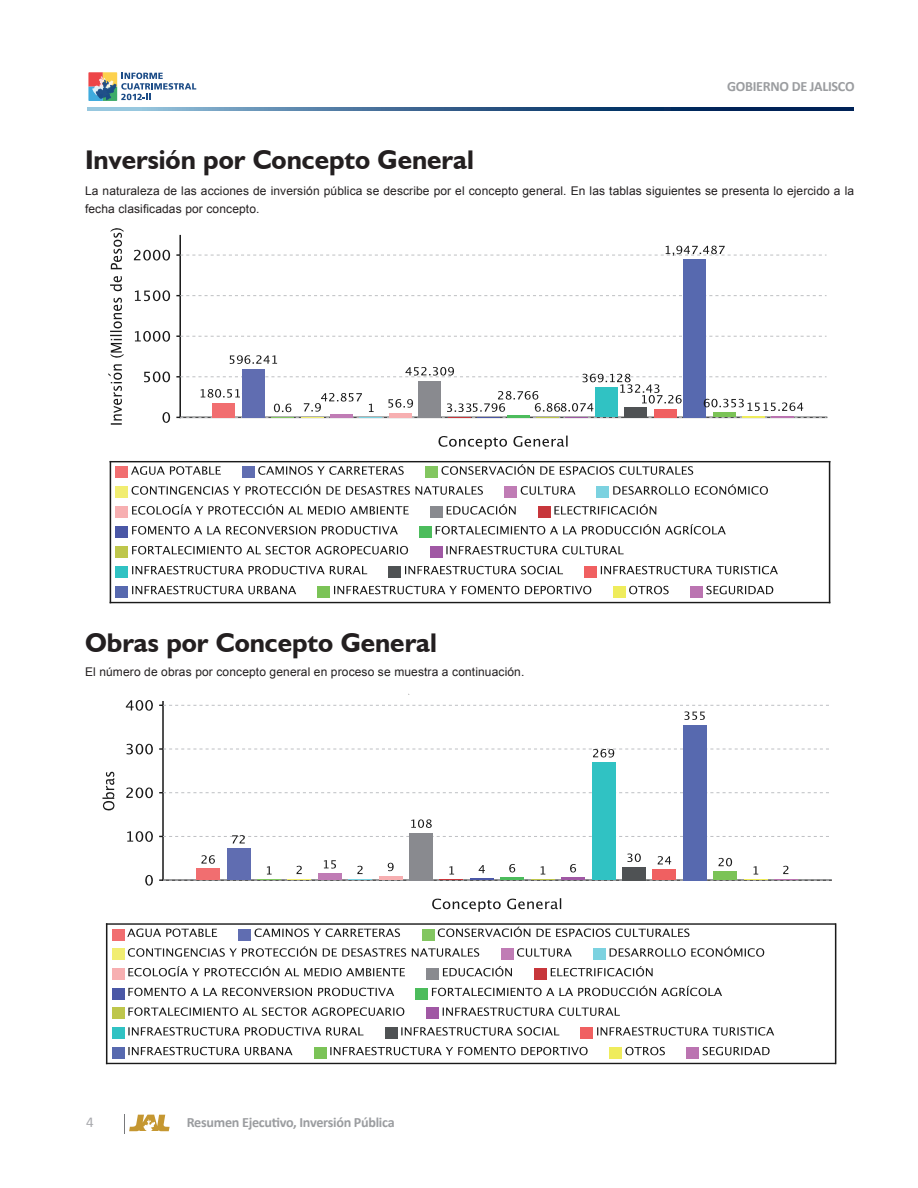
<style>
.page{position:relative;width:918px;height:1188px;background:#fff}
.page>*{position:absolute;margin:0;border:0;box-sizing:border-box;transform-origin:0 0}
.t1{font:700 27px "Humanist 521 BT";color:#231f20}
.t2{font:15px "Calibri";color:#a8a9ad}
.t3{font:700 14.1px "Calibri";letter-spacing:-.02em;color:#9b9da0}
.t4{font:12px/18px "Arial";letter-spacing:.01em;color:#231f20}
</style>
<div class="page">
<svg style="left:88px;top:72px;width:108px;height:29px"></svg>
<svg style="left:124px;top:1114px;width:46px;height:20px"></svg>
<svg style="left:87px;top:107px;width:766px;height:4px;background:#38628d"></svg>
<svg style="left:109px;top:234px;width:722px;height:370px"></svg>
<div style="left:110px;top:461px;width:729px;height:142px;background:#fff"></div>
<hr style="left:110px;top:461px;width:720px;height:1px;background:#000">
<hr style="left:110px;top:602px;width:720px;height:1px;background:#000">
<hr style="left:110px;top:462px;width:1px;height:141px;background:#000">
<hr style="left:829px;top:462px;width:1px;height:141px;background:#000">
<div style="left:116px;top:467px;width:12px;height:11px;background:#f16e70"></div>
<svg style="left:131px;top:466px;width:90px;height:9px"></svg>
<div style="left:242px;top:467px;width:13px;height:11px;background:#606db1"></div>
<svg style="left:258px;top:466px;width:146px;height:9px"></svg>
<div style="left:426px;top:467px;width:12px;height:11px;background:#82c660"></div>
<svg style="left:441px;top:464px;width:252px;height:11px"></svg>
<div style="left:116px;top:487px;width:12px;height:11px;background:#f1ed71"></div>
<svg style="left:132px;top:484px;width:351px;height:11px"></svg>
<div style="left:505px;top:487px;width:12px;height:11px;background:#c07cb5"></div>
<svg style="left:521px;top:486px;width:55px;height:9px"></svg>
<div style="left:597px;top:487px;width:12px;height:11px;background:#7cd2e0"></div>
<svg style="left:613px;top:484px;width:155px;height:11px"></svg>
<div style="left:116px;top:507px;width:12px;height:11px;background:#f7afb1"></div>
<svg style="left:132px;top:504px;width:277px;height:11px"></svg>
<div style="left:430px;top:507px;width:12px;height:11px;background:#898a8f"></div>
<svg style="left:447px;top:504px;width:69px;height:11px"></svg>
<div style="left:538px;top:507px;width:12px;height:11px;background:#c7363b"></div>
<svg style="left:554px;top:504px;width:102px;height:11px"></svg>
<div style="left:116px;top:526px;width:12px;height:12px;background:#4a57a6"></div>
<svg style="left:132px;top:526px;width:266px;height:9px"></svg>
<div style="left:419px;top:526px;width:12px;height:12px;background:#4cbc5c"></div>
<svg style="left:436px;top:524px;width:290px;height:11px"></svg>
<div style="left:116px;top:546px;width:12px;height:12px;background:#bec64b"></div>
<svg style="left:132px;top:546px;width:276px;height:9px"></svg>
<div style="left:430px;top:546px;width:12px;height:12px;background:#a058a4"></div>
<svg style="left:446px;top:546px;width:178px;height:9px"></svg>
<div style="left:116px;top:566px;width:12px;height:12px;background:#30c2c3"></div>
<svg style="left:132px;top:566px;width:235px;height:8px"></svg>
<div style="left:389px;top:566px;width:12px;height:12px;background:#4f5254"></div>
<svg style="left:405px;top:566px;width:158px;height:8px"></svg>
<div style="left:584px;top:566px;width:13px;height:12px;background:#f06061"></div>
<svg style="left:601px;top:566px;width:177px;height:8px"></svg>
<div style="left:116px;top:586px;width:12px;height:12px;background:#5769af"></div>
<svg style="left:132px;top:586px;width:164px;height:8px"></svg>
<div style="left:318px;top:586px;width:12px;height:12px;background:#7bc357"></div>
<svg style="left:334px;top:586px;width:257px;height:8px"></svg>
<div style="left:613px;top:586px;width:12px;height:12px;background:#efec5c"></div>
<svg style="left:629px;top:586px;width:40px;height:8px"></svg>
<div style="left:691px;top:586px;width:12px;height:12px;background:#bb74b1"></div>
<svg style="left:706px;top:586px;width:67px;height:8px"></svg>
<div style="left:180px;top:236px;width:647px;height:181px;background:#fff"></div>
<svg style="left:438px;top:436px;width:130px;height:13px"></svg>
<hr style="left:179px;top:236px;width:2px;height:181px;background:#000">
<svg style="left:162px;top:412px;width:8px;height:11px"></svg>
<svg style="left:144px;top:372px;width:26px;height:10px"></svg>
<svg style="left:135px;top:331px;width:35px;height:11px"></svg>
<svg style="left:135px;top:290px;width:35px;height:11px"></svg>
<svg style="left:134px;top:250px;width:36px;height:11px"></svg>
<svg style="left:108px;top:228px;width:16px;height:197px"></svg>
<svg style="left:177px;top:335px;width:645px;height:2px"></svg>
<svg style="left:177px;top:295px;width:645px;height:1px"></svg>
<div style="left:683px;top:259px;width:23px;height:158px;background:#5769af"></div>
<svg style="left:177px;top:246px;width:645px;height:10px"></svg>
<svg style="left:177px;top:355px;width:645px;height:63px"></svg>
<hr style="left:107px;top:923px;width:728px;height:2px;background:#000">
<hr style="left:107px;top:1063px;width:728px;height:1px;background:#000">
<hr style="left:106px;top:924px;width:1px;height:139px;background:#000">
<hr style="left:835px;top:924px;width:1px;height:139px;background:#000">
<div style="left:112px;top:929px;width:12px;height:11px;background:#f16e70"></div>
<svg style="left:127px;top:929px;width:90px;height:8px"></svg>
<div style="left:239px;top:929px;width:12px;height:11px;background:#606db1"></div>
<svg style="left:255px;top:929px;width:145px;height:8px"></svg>
<div style="left:422px;top:929px;width:12px;height:11px;background:#82c660"></div>
<svg style="left:438px;top:927px;width:252px;height:10px"></svg>
<div style="left:112px;top:949px;width:12px;height:11px;background:#f1ed71"></div>
<svg style="left:128px;top:946px;width:351px;height:11px"></svg>
<div style="left:501px;top:949px;width:12px;height:11px;background:#c07cb5"></div>
<svg style="left:517px;top:948px;width:55px;height:9px"></svg>
<div style="left:593px;top:949px;width:12px;height:11px;background:#7cd2e0"></div>
<svg style="left:610px;top:946px;width:154px;height:11px"></svg>
<div style="left:112px;top:968px;width:12px;height:12px;background:#f7afb1"></div>
<svg style="left:128px;top:966px;width:277px;height:10px"></svg>
<div style="left:427px;top:968px;width:12px;height:12px;background:#898a8f"></div>
<svg style="left:443px;top:966px;width:69px;height:10px"></svg>
<div style="left:534px;top:968px;width:13px;height:12px;background:#c7363b"></div>
<svg style="left:551px;top:966px;width:102px;height:10px"></svg>
<div style="left:112px;top:988px;width:12px;height:11px;background:#4a57a6"></div>
<svg style="left:128px;top:988px;width:266px;height:8px"></svg>
<div style="left:416px;top:988px;width:12px;height:11px;background:#4cbc5c"></div>
<svg style="left:432px;top:986px;width:290px;height:10px"></svg>
<div style="left:112px;top:1008px;width:12px;height:11px;background:#bec64b"></div>
<svg style="left:128px;top:1007px;width:276px;height:9px"></svg>
<div style="left:426px;top:1008px;width:12px;height:11px;background:#a058a4"></div>
<svg style="left:443px;top:1007px;width:177px;height:9px"></svg>
<div style="left:112px;top:1028px;width:12px;height:11px;background:#30c2c3"></div>
<svg style="left:128px;top:1027px;width:236px;height:9px"></svg>
<div style="left:385px;top:1028px;width:12px;height:11px;background:#4f5254"></div>
<svg style="left:401px;top:1027px;width:158px;height:9px"></svg>
<div style="left:581px;top:1028px;width:12px;height:11px;background:#f06061"></div>
<svg style="left:597px;top:1027px;width:177px;height:9px"></svg>
<div style="left:112px;top:1047px;width:12px;height:12px;background:#5769af"></div>
<svg style="left:128px;top:1047px;width:165px;height:8px"></svg>
<div style="left:314px;top:1047px;width:12px;height:12px;background:#7bc357"></div>
<svg style="left:330px;top:1047px;width:258px;height:8px"></svg>
<div style="left:610px;top:1047px;width:12px;height:12px;background:#efec5c"></div>
<svg style="left:625px;top:1047px;width:40px;height:8px"></svg>
<div style="left:687px;top:1047px;width:12px;height:12px;background:#bb74b1"></div>
<svg style="left:703px;top:1047px;width:67px;height:8px"></svg>
<svg style="left:432px;top:898px;width:129px;height:14px"></svg>
<hr style="left:162px;top:702px;width:2px;height:178px;background:#000">
<svg style="left:145px;top:875px;width:8px;height:11px"></svg>
<svg style="left:127px;top:831px;width:26px;height:11px"></svg>
<svg style="left:126px;top:787px;width:27px;height:11px"></svg>
<svg style="left:127px;top:744px;width:26px;height:10px"></svg>
<svg style="left:126px;top:700px;width:27px;height:11px"></svg>
<svg style="left:102px;top:772px;width:12px;height:38px"></svg>
<svg style="left:160px;top:792px;width:669px;height:1px"></svg>
<div style="left:227px;top:849px;width:23px;height:31px;background:#606db1"></div>
<svg style="left:160px;top:835px;width:669px;height:8px"></svg>
<div style="left:409px;top:833px;width:24px;height:47px;background:#898a8f"></div>
<svg style="left:411px;top:819px;width:21px;height:9px"></svg>
<div style="left:592px;top:763px;width:23px;height:117px;background:#30c2c3"></div>
<svg style="left:160px;top:748px;width:669px;height:10px"></svg>
<div style="left:683px;top:725px;width:23px;height:155px;background:#5769af"></div>
<svg style="left:160px;top:705px;width:669px;height:15px"></svg>
<svg style="left:160px;top:853px;width:629px;height:28px"></svg>
<h1 class="t1" style="left:85px;top:143px;width:390px">Inversión por Concepto General</h1>
<p class="t3" style="left:727px;top:78px;width:129px">GOBIERNO DE JALISCO</p>
<p class="t4" style="left:85px;top:182px;width:771px">La naturaleza de las acciones de inversión pública se describe por el concepto general. En las tablas siguientes se presenta lo ejercido a la fecha clasificadas por concepto.</p>
<h1 class="t1" style="left:85px;top:626px;width:353px">Obras por Concepto General</h1>
<p class="t4" style="left:85px;top:663px;width:441px">El número de obras por concepto general en proceso se muestra a continuación.</p>
<p class="t2" style="left:86px;top:1113px;width:9px">4</p>
<p class="t3" style="left:187px;top:1113px;width:209px">Resumen Ejecutivo, Inversión Pública</p>
</div>
